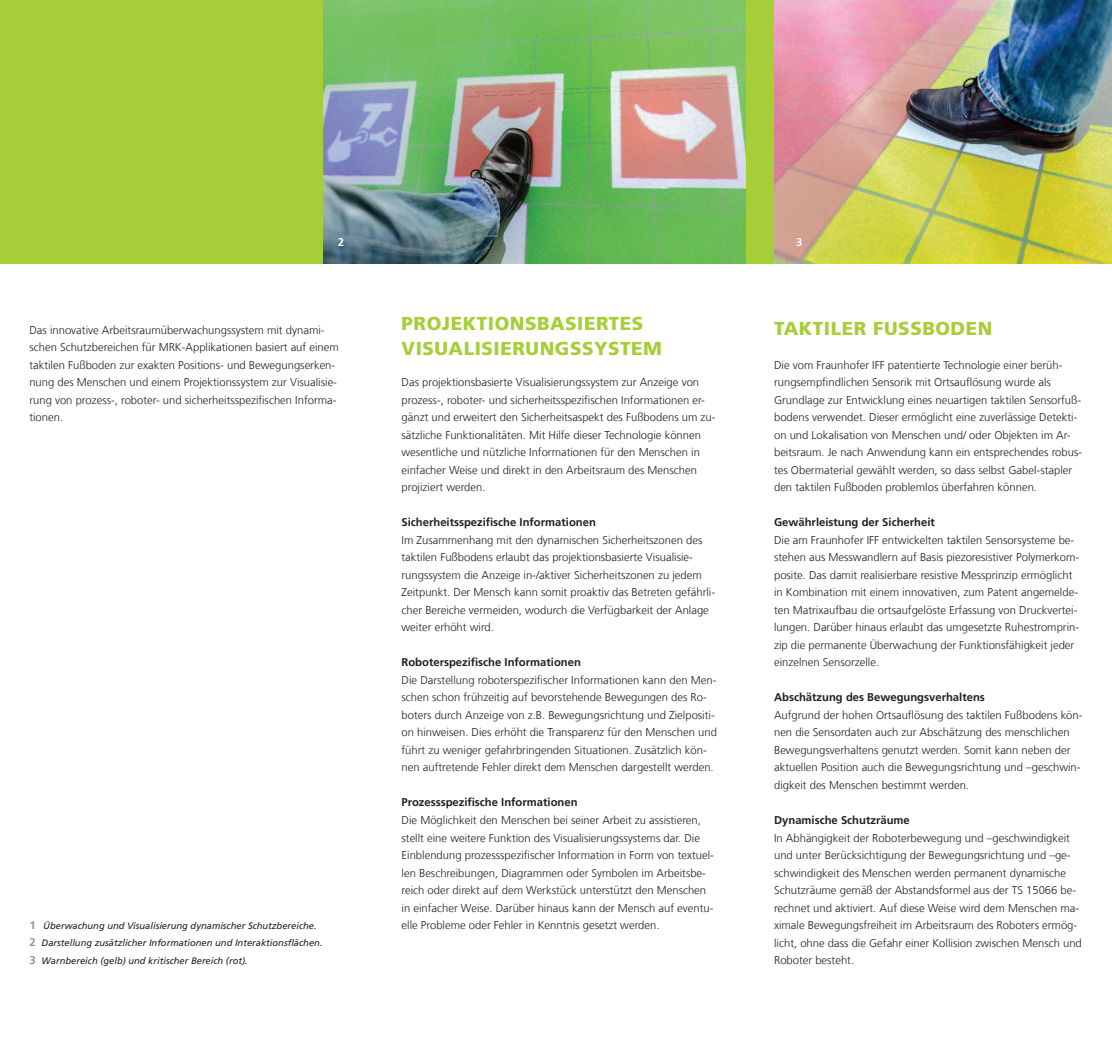
<style>
.page{position:relative;width:1112px;height:1055px;background:#fff}
.page>*{position:absolute;margin:0;border:0;box-sizing:border-box;transform-origin:0 0}
.t1{font:900 18.75px/25px "Frutiger LT Com";letter-spacing:.03em;color:#a6ce39}
.t2{font:300 11.25px/17.5px "Frutiger LT Com";color:#231f20}
.t3{font:700 11.25px "Frutiger LT Com";color:#231f20}
.t4{font:700 11.25px "Frutiger LT Com";color:#fff}
.t5{font:italic 9.38px/17.5px "Frutiger LT Com";color:#231f20}
.s1{font-weight:700;font-style:normal;font-size:11.25px;color:#939598}
</style>
<div class="page">
<div style="left:0;top:0;width:1111px;height:263px;background:#a6ce39"></div>
<img style="left:323px;top:0;width:422px;height:263px">
<img style="left:774px;top:0;width:337px;height:263px">
<p class="t4" style="left:338px;top:236px;width:8px">2</p>
<p class="t4" style="left:796px;top:236px;width:8px">3</p>
<p class="t2" style="left:29px;top:321px;width:311px">Das innovative Arbeitsraumüberwachungssystem mit dynami&shy;schen Schutzbereichen für MRK-Applikationen basiert auf einem taktilen Fußboden zur exakten Positions- und Bewegungserken&shy;nung des Menschen und einem Projektionssystem zur Visualisie&shy;rung von prozess-, roboter- und sicherheitsspezifischen Informa&shy;tionen.</p>
<p class="t5" style="left:29px;top:917px;width:294px"><span class="s1">1</span> Überwachung und Visualisierung dynamischer Schutzbereiche.<br><span class="s1">2</span> Darstellung zusätzlicher Informationen und Interaktionsflächen.<br><span class="s1">3</span> Warnbereich (gelb) und kritischer Bereich (rot).</p>
<h1 class="t1" style="left:401px;top:311px;width:262px">PROJEKTIONSBASIERTES<br>VISUALISIERUNGSSYSTEM</h1>
<p class="t2" style="left:401px;top:373px;width:315px">Das projektionsbasierte Visualisierungssystem zur Anzeige von prozess-, roboter- und sicherheitsspezifischen Informationen er&shy;gänzt und erweitert den Sicherheitsaspekt des Fußbodens um zu&shy;sätzliche Funktionalitäten. Mit Hilfe dieser Technologie können wesentliche und nützliche Informationen für den Menschen in einfacher Weise und direkt in den Arbeitsraum des Menschen projiziert werden.</p>
<p class="t3" style="left:401px;top:516px;width:196px">Sicherheitsspezifische Informationen</p>
<p class="t2" style="left:401px;top:531px;width:315px">Im Zusammenhang mit den dynamischen Sicherheitszonen des taktilen Fußbodens erlaubt das projektionsbasierte Visualisie&shy;rungssystem die Anzeige in-/aktiver Sicherheitszonen zu jedem Zeitpunkt. Der Mensch kann somit proaktiv das Betreten gefährli&shy;cher Bereiche vermeiden, wodurch die Verfügbarkeit der Anlage weiter erhöht wird.</p>
<p class="t3" style="left:401px;top:656px;width:181px">Roboterspezifische Informationen</p>
<p class="t2" style="left:401px;top:671px;width:317px">Die Darstellung roboterspezifischer Informationen kann den Men&shy;schen schon frühzeitig auf bevorstehende Bewegungen des Ro&shy;boters durch Anzeige von z.B. Bewegungsrichtung und Zielpositi&shy;on hinweisen. Dies erhöht die Transparenz für den Menschen und führt zu weniger gefahrbringenden Situationen. Zusätzlich kön&shy;nen auftretende Fehler direkt dem Menschen dargestellt werden.</p>
<p class="t3" style="left:401px;top:796px;width:177px">Prozessspezifische Informationen</p>
<p class="t2" style="left:401px;top:811px;width:314px">Die Möglichkeit den Menschen bei seiner Arbeit zu assistieren, stellt eine weitere Funktion des Visualisierungssystems dar. Die Einblendung prozessspezifischer Information in Form von textuel&shy;len Beschreibungen, Diagrammen oder Symbolen im Arbeitsbe&shy;reich oder direkt auf dem Werkstück unterstützt den Menschen in einfacher Weise. Darüber hinaus kann der Mensch auf eventu&shy;elle Probleme oder Fehler in Kenntnis gesetzt werden.</p>
<h1 class="t1" style="left:773px;top:315px;width:220px">TAKTILER FUSSBODEN</h1>
<p class="t2" style="left:773px;top:356px;width:309px">Die vom Fraunhofer IFF patentierte Technologie einer berüh&shy;rungsempfindlichen Sensorik mit Ortsauflösung wurde als Grundlage zur Entwicklung eines neuartigen taktilen Sensorfuß&shy;bodens verwendet. Dieser ermöglicht eine zuverlässige Detekti&shy;on und Lokalisation von Menschen und/ oder Objekten im Ar&shy;beitsraum. Je nach Anwendung kann ein entsprechendes robus&shy;tes Obermaterial gewählt werden, so dass selbst Gabel-stapler den taktilen Fußboden problemlos überfahren können.</p>
<p class="t3" style="left:773px;top:516px;width:162px">Gewährleistung der Sicherheit</p>
<p class="t2" style="left:773px;top:531px;width:307px">Die am Fraunhofer IFF entwickelten taktilen Sensorsysteme be&shy;stehen aus Messwandlern auf Basis piezoresistiver Polymerkom&shy;posite. Das damit realisierbare resistive Messprinzip ermöglicht in Kombination mit einem innovativen, zum Patent angemelde&shy;ten Matrixaufbau die ortsaufgelöste Erfassung von Druckvertei&shy;lungen. Darüber hinaus erlaubt das umgesetzte Ruhestromprin&shy;zip die permanente Überwachung der Funktionsfähigkeit jeder einzelnen Sensorzelle.</p>
<p class="t3" style="left:773px;top:691px;width:212px">Abschätzung des Bewegungsverhaltens</p>
<p class="t2" style="left:773px;top:706px;width:310px">Aufgrund der hohen Ortsauflösung des taktilen Fußbodens kön&shy;nen die Sensordaten auch zur Abschätzung des menschlichen Bewegungsverhaltens genutzt werden. Somit kann neben der aktuellen Position auch die Bewegungsrichtung und –geschwin&shy;digkeit des Menschen bestimmt werden.</p>
<p class="t3" style="left:773px;top:813px;width:137px">Dynamische Schutzräume</p>
<p class="t2" style="left:773px;top:829px;width:309px">In Abhängigkeit der Roboterbewegung und –geschwindigkeit und unter Berücksichtigung der Bewegungsrichtung und –ge&shy;schwindigkeit des Menschen werden permanent dynamische Schutzräume gemäß der Abstandsformel aus der TS 15066 be&shy;rechnet und aktiviert. Auf diese Weise wird dem Menschen ma&shy;ximale Bewegungsfreiheit im Arbeitsraum des Roboters ermög&shy;licht, ohne dass die Gefahr einer Kollision zwischen Mensch und Roboter besteht.</p>
</div>
